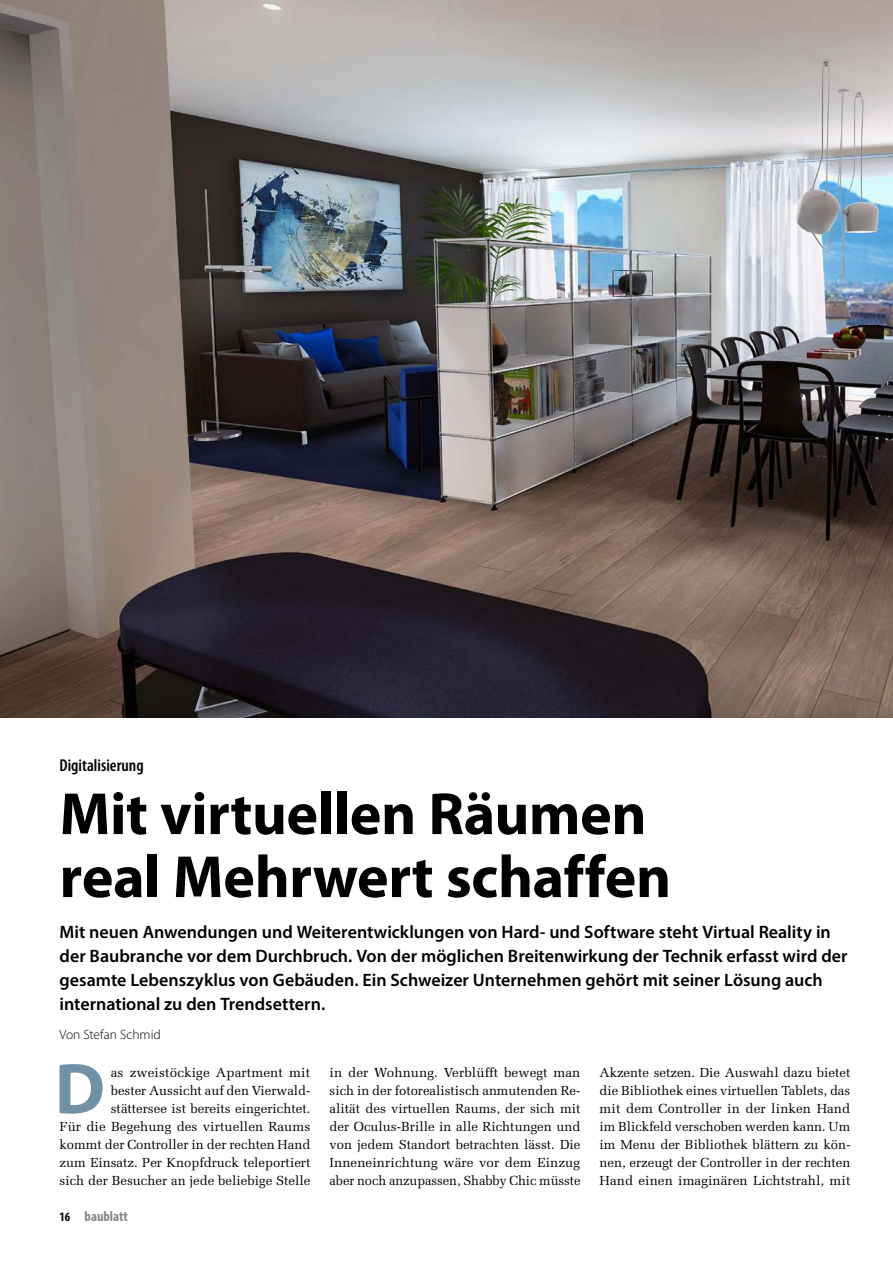
<style>
.page{position:relative;width:893px;height:1263px;background:#fff}
.page>*{position:absolute;margin:0;border:0;box-sizing:border-box;transform-origin:0 0}
.t1{font:700 72.3px "Myriad Pro";color:#7191a7}
.t2{font:700 60px/63px "Myriad Pro";letter-spacing:-.01em;color:#000}
.t3{font:600 18px/24px "Myriad Pro";color:#000}
.t4{font:600 condensed 17.25px "Myriad Pro";color:#000}
.t5{font:700 condensed 14.25px "Myriad Pro";color:#868786}
.t6{font:300 13.5px "Myriad Pro";color:#000}
.t7{font:13.2px/18px "Melior LT Std";color:#000;text-align:justify}
.s1{font-size:12.75px;color:#000}
</style>
<div class="page">
<img style="left:0;top:0;width:893px;height:717px">
<h3 class="t4" style="left:60px;top:756px;width:86px">Digitalisierung</h3>
<h2 class="t2" style="left:60px;top:783px;width:613px">Mit virtuellen Räumen real Mehrwert schaffen</h2>
<p class="t3" style="left:60px;top:920px;width:790px">Mit neuen Anwendungen und Weiterentwicklungen von Hard- und Software steht Virtual Reality in der Baubranche vor dem Durchbruch. Von der möglichen Breitenwirkung der Technik erfasst wird der gesamte Lebenszyklus von Gebäuden. Ein Schweizer Unternehmen gehört mit seiner Lösung auch international zu den Trendsettern.</p>
<p class="t6" style="left:60px;top:1027px;width:103px">Von Stefan Schmid</p>
<h1 class="t1" style="left:55px;top:1048px;width:52px">D</h1>
<p class="t7" style="left:60px;top:1064px;width:252px;text-align:right">as zweistöckige Apartment mit<br>bester Aussicht auf den Vierwald&shy;stättersee ist bereits eingerichtet.<br>Für die Begehung des virtuellen Raums kommt der Controller in der rechten Hand zum Einsatz. Per Knopfdruck teleportiert sich der Besucher an jede beliebige Stelle</p>
<p class="t7" style="left:330px;top:1064px;width:252px">in der Wohnung. Verblüfft bewegt man sich in der fotorealistisch anmutenden Re&shy;alität des virtuellen Raums, der sich mit der Oculus-Brille in alle Richtungen und von jedem Standort betrachten lässt. Die Inneneinrichtung wäre vor dem Einzug aber noch anzupassen, Shabby Chic müsste</p>
<p class="t7" style="left:600px;top:1064px;width:252px">Akzente setzen. Die Auswahl dazu bietet die Bibliothek eines virtuellen Tablets, das mit dem Controller in der linken Hand im Blickfeld verschoben werden kann. Um im Menu der Bibliothek blättern zu kön&shy;nen, erzeugt der Controller in der rechten Hand einen imaginären Lichtstrahl, mit</p>
<p class="t5" style="left:60px;top:1207px;width:70px"><span class="s1">16</span> baublatt</p>
</div>
